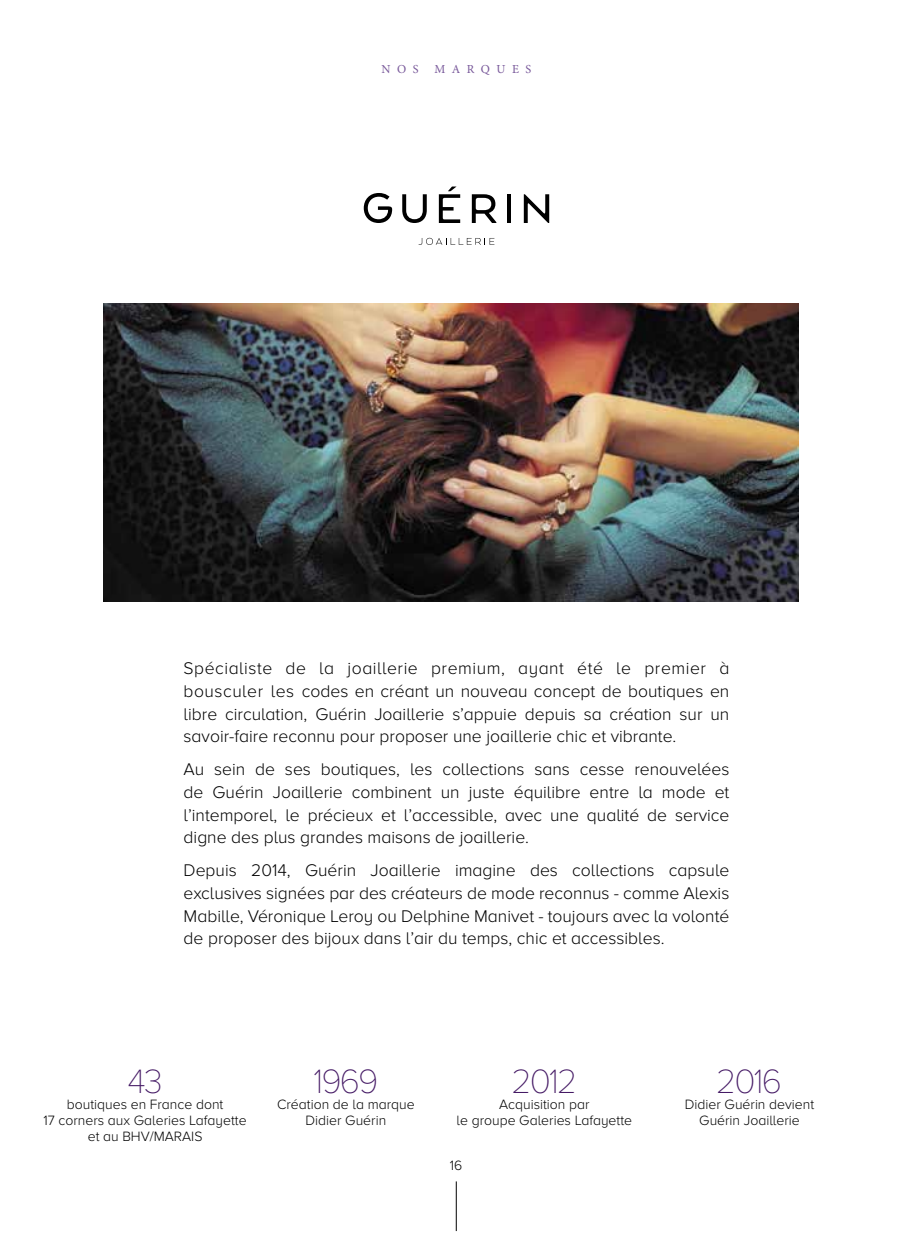
<style>
.page{position:relative;width:913px;height:1241px;background:#fff}
.page>*{position:absolute;margin:0;border:0;box-sizing:border-box;transform-origin:0 0}
.t1{font:100 35px "Proxima Nova A";letter-spacing:-.05em;color:#451a65}
.t2{font:300 17.5px/22.8px "Proxima Nova A";color:#000;text-align:justify}
.t3{font:300 14px/15.8px "Proxima Nova A";color:#000;text-align:center}
.t4{font:12.25px "Minion Pro";letter-spacing:.535em;color:#78589a}
</style>
<div class="page">
<hr style="left:456px;top:1181px;width:1px;height:49px;background:#000">
<img style="left:104px;top:304px;width:694px;height:297px">
<svg style="left:364px;top:193px;width:28px;height:30px"></svg>
<svg style="left:402px;top:194px;width:25px;height:29px"></svg>
<svg style="left:472px;top:194px;width:24px;height:29px"></svg>
<hr style="left:507px;top:194px;width:4px;height:29px;background:#000">
<svg style="left:524px;top:194px;width:25px;height:29px"></svg>
<svg style="left:439px;top:186px;width:21px;height:37px"></svg>
<svg style="left:418px;top:238px;width:76px;height:7px"></svg>
<p class="t4" style="left:381px;top:61px;width:39px">NOS</p>
<p class="t4" style="left:434px;top:61px;width:98px">MARQUES</p>
<p class="t2" style="left:184px;top:657px;width:547px">Spécialiste de la joaillerie premium, ayant été le premier à bousculer les codes en créant un nouveau concept de boutiques en libre circulation, Guérin Joaillerie s’appuie depuis sa création sur un savoir-faire reconnu pour proposer une joaillerie chic et vibrante.</p>
<p class="t2" style="left:184px;top:758px;width:547px">Au sein de ses boutiques, les collections sans cesse renouvelées de Guérin Joaillerie combinent un juste équilibre entre la mode et l’intemporel, le précieux et l’accessible, avec une qualité de service digne des plus grandes maisons de joaillerie.</p>
<p class="t2" style="left:184px;top:859px;width:547px">Depuis 2014, Guérin Joaillerie imagine des collections capsule exclusives signées par des créateurs de mode reconnus - comme Alexis Mabille, Véronique Leroy ou Delphine Manivet - toujours avec la volonté de proposer des bijoux dans l’air du temps, chic et accessibles.</p>
<h1 class="t1" style="left:128px;top:1060px;width:37px">43</h1>
<h1 class="t1" style="left:313px;top:1060px;width:67px">1969</h1>
<p class="t3" style="left:44px;top:1097px;width:205px">boutiques en France dont<br>17 corners aux Galeries Lafayette et au BHV/MARAIS</p>
<p class="t3" style="left:277px;top:1097px;width:139px">Création de la marque<br>Didier Guérin</p>
<h1 class="t1" style="left:511px;top:1060px;width:68px">2012</h1>
<p class="t3" style="left:456px;top:1096px;width:177px">Acquisition par<br>le groupe Galeries Lafayette</p>
<p class="t3" style="left:450px;top:1157px;width:14px">16</p>
<h1 class="t1" style="left:716px;top:1060px;width:68px">2016</h1>
<p class="t3" style="left:685px;top:1097px;width:131px">Didier Guérin devient<br>Guérin Joaillerie</p>
</div>
